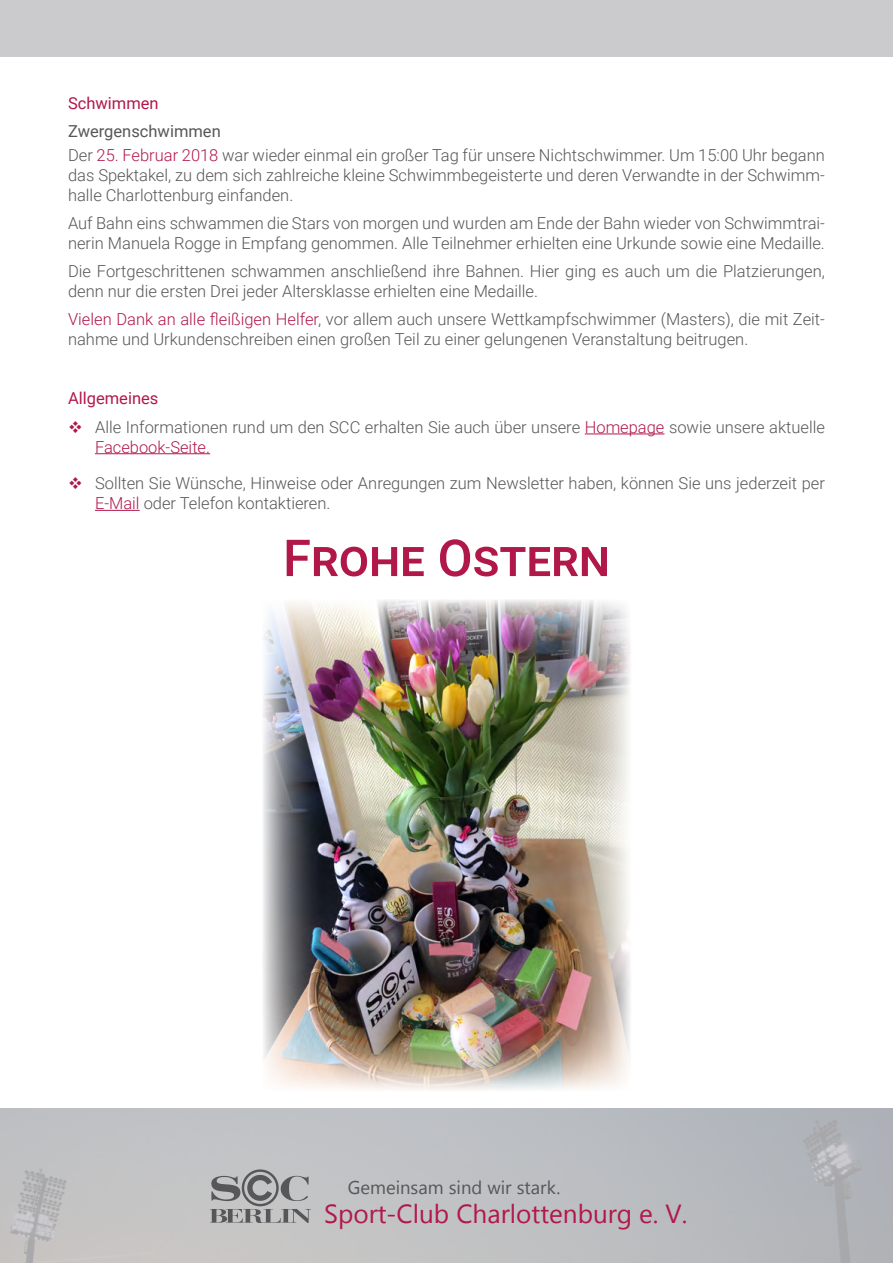
<style>
.page{position:relative;width:893px;height:1263px;background:#fff}
.page>*{position:absolute;margin:0;border:0;box-sizing:border-box;transform-origin:0 0}
.t1{font:500 51px "Roboto";color:#b1184a}
.t2{font:26.1px "Segoe UI";color:#b1184a}
.t3{font:18.45px "Segoe UI";color:#575658}
.t4{font:300 16.5px/19.8px "Roboto";color:#575658}
.t5{font:300 16.5px "Roboto";color:#b1184a}
.t6{font:16.5px "Roboto";color:#b1184a}
.s1{font-weight:400}
.s2{color:#b1184a}
.s3{font-weight:400;color:#b1184a}
</style>
<div class="page">
<div style="left:0;top:1108px;width:893px;height:155px;background:linear-gradient(to right,#c7c7c7,#b3b6bb)"></div>
<svg style="left:210px;top:1169px;width:101px;height:54px;background:#a1a1a3"></svg>
<div style="left:0;top:0;width:893px;height:57px;background:#cbcbcd"></div>
<hr style="left:585px;top:433px;width:79px;height:1px;background:#b1184a">
<hr style="left:95px;top:453px;width:115px;height:1px;background:#b1184a">
<hr style="left:95px;top:510px;width:45px;height:1px;background:#b1184a">
<img style="left:263px;top:600px;width:367px;height:490px">
<p class="t6" style="left:68px;top:91px;width:92px">Schwimmen</p>
<p class="t4" style="left:68px;top:119px;width:758px;line-height:24px"><span class="s1">Zwergenschwimmen<br></span>Der <span class="s2">25. Februar 2018</span> war wieder einmal ein großer Tag für unsere Nichtschwimmer. Um 15:00 Uhr begann</p>
<p class="t4" style="left:68px;top:164px;width:758px">das Spektakel, zu dem sich zahlreiche kleine Schwimmbegeisterte und deren Verwandte in der Schwimm&shy;halle Charlottenburg einfanden.</p>
<p class="t4" style="left:68px;top:213px;width:758px">Auf Bahn eins schwammen die Stars von morgen und wurden am Ende der Bahn wieder von Schwimmtrai&shy;nerin Manuela Rogge in Empfang genommen. Alle Teilnehmer erhielten eine Urkunde sowie eine Medaille.</p>
<p class="t4" style="left:68px;top:261px;width:758px">Die Fortgeschrittenen schwammen anschließend ihre Bahnen. Hier ging es auch um die Platzierungen, denn nur die ersten Drei jeder Altersklasse erhielten eine Medaille.</p>
<p class="t4" style="left:68px;top:309px;width:758px"><span class="s2">Vielen Dank an alle fleißigen Helfer</span>, vor allem auch unsere Wettkampfschwimmer (Masters), die mit Zeit&shy;nahme und Urkundenschreiben einen großen Teil zu einer gelungenen Veranstaltung beitrugen.</p>
<p class="t4" style="left:95px;top:384px;width:731px;line-height:28.3px;text-indent:-27px"><span class="s3">Allgemeines<br></span>Alle Informationen rund um den SCC erhalten Sie auch über unsere <span class="s2">Homepage</span> sowie unsere aktuelle</p>
<p class="t5" style="left:95px;top:435px;width:117px">Facebook-Seite.</p>
<p class="t4" style="left:95px;top:473px;width:731px">Sollten Sie Wünsche, Hinweise oder Anregungen zum Newsletter haben, können Sie uns jederzeit per<br><span class="s2">E-Mail</span> oder Telefon kontaktieren.</p>
<h1 class="t1" style="left:283px;top:522px;width:328px">Frohe Ostern</h1>
<p class="t3" style="left:348px;top:1175px;width:214px">Gemeinsam sind wir stark.</p>
<h2 class="t2" style="left:324px;top:1195px;width:365px">Sport-Club Charlottenburg e. V.</h2>
</div>
